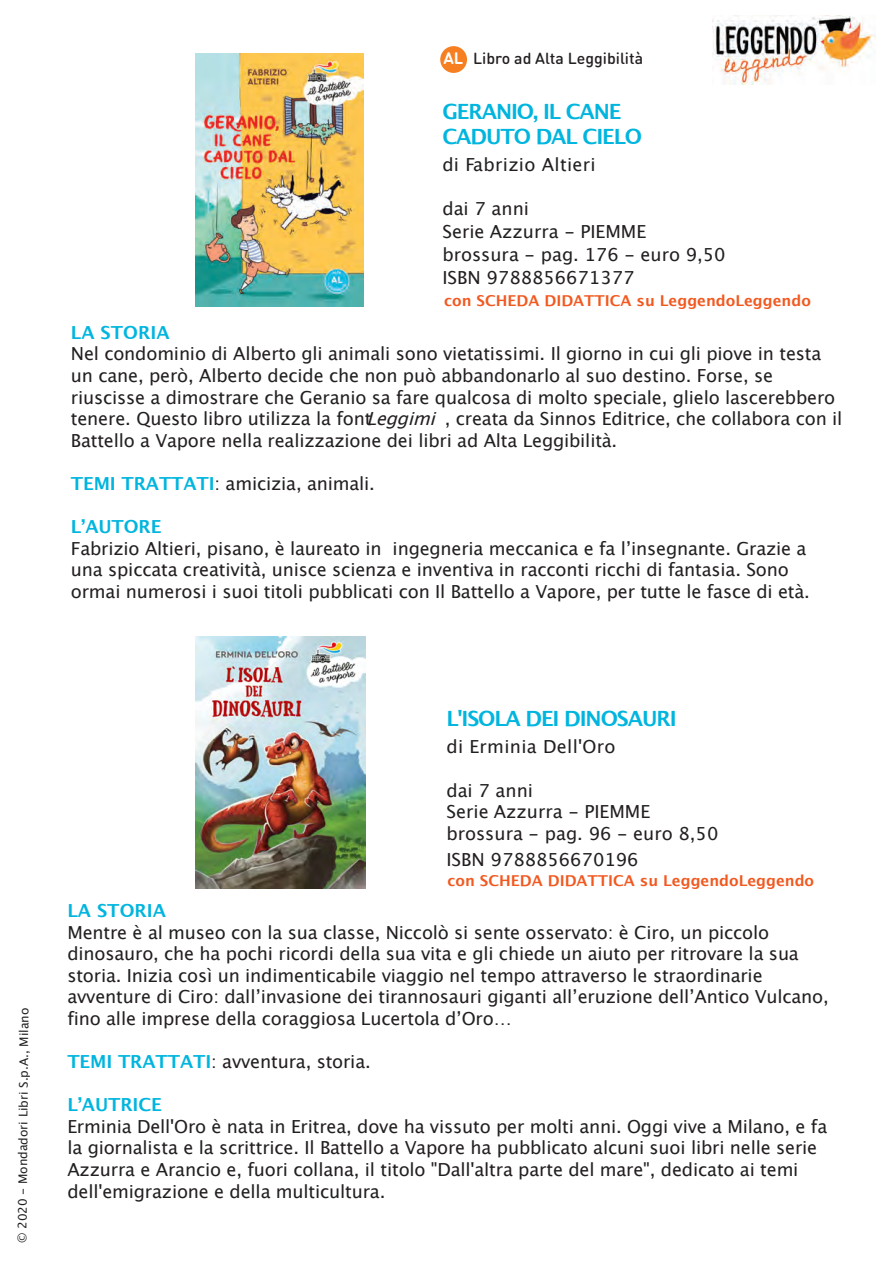
<style>
.page{position:relative;width:893px;height:1263px;background:#fff}
.page>*{position:absolute;margin:0;border:0;box-sizing:border-box;transform-origin:0 0}
.t1{font:700 21px/25.2px "Lucida Grande";letter-spacing:-.055em;color:#00b5de}
.t2{font:18px/21.6px "Lucida Grande";letter-spacing:-.01em;color:#231f20}
.t3{font:18px "Lucida Grande";letter-spacing:.015em;color:#231f20}
.t4{font:700 18px "Lucida Grande";letter-spacing:-.01em;color:#00b5de}
.t5{font:700 18px "Lucida Grande";color:#00b5de}
.t6{font:500 15.9px "DIN Round Pro";color:#231f20}
.t7{font:700 15px "Lucida Grande";color:#f15920}
.t8{font:12px "Lucida Grande";color:#231f20}
.s1{font-weight:700;font-size:16.5px;color:#fff}
.s2{font-style:italic}
.s3{font-weight:700;color:#00b5de}
</style>
<div class="page">
<img style="left:712px;top:15px;width:164px;height:69px">
<div style="left:440px;top:46px;width:27px;height:27px;background:#f57f21;border-radius:50%"></div>
<img style="left:196px;top:53px;width:168px;height:253px">
<img style="left:195px;top:637px;width:171px;height:252px">
<p class="t6" style="left:443px;top:47px;width:201px"><span class="s1">AL</span> Libro ad Alta Leggibilità</p>
<p class="t1" style="left:442px;top:99px;width:201px">GERANIO, IL CANE<br>CADUTO DAL CIELO</p>
<p class="t3" style="left:442px;top:154px;width:155px">di Fabrizio Altieri</p>
<p class="t2" style="left:442px;top:197px;width:285px;line-height:23px">dai 7 anni<br>Serie Azzurra - PIEMME brossura - pag. 176 - euro 9,50<br>ISBN 9788856671377</p>
<p class="t7" style="left:444px;top:289px;width:368px">con SCHEDA DIDATTICA su LeggendoLeggendo</p>
<p class="t5" style="left:71px;top:318px;width:100px">LA STORIA</p>
<p class="t2" style="left:71px;top:343px;width:773px">Nel condominio di Alberto gli animali sono vietatissimi. Il giorno in cui gli piove in testa un cane, però, Alberto decide che non può abbandonarlo al suo destino. Forse, se riuscisse a dimostrare che Geranio sa fare qualcosa di molto speciale, glielo lascerebbero tenere. Questo libro utilizza la font<span class="s2">Leggimi</span>, creata da Sinnos Editrice, che collabora con il Battello a Vapore nella realizzazione dei libri ad Alta Leggibilità.</p>
<p class="t2" style="left:71px;top:473px;width:306px"><span class="s3">TEMI TRATTATI</span>: amicizia, animali.</p>
<p class="t4" style="left:71px;top:512px;width:92px">LʼAUTORE</p>
<p class="t2" style="left:71px;top:538px;width:740px">Fabrizio Altieri, pisano, è laureato in ingegneria meccanica e fa lʼinsegnante. Grazie a una spiccata creatività, unisce scienza e inventiva in racconti ricchi di fantasia. Sono ormai numerosi i suoi titoli pubblicati con Il Battello a Vapore, per tutte le fasce di età.</p>
<p class="t8" style="left:16px;top:1243px;width:237px;rotate:-90deg">© 2020 - Mondadori Libri S.p.A., Milano</p>
<p class="t1" style="left:446px;top:706px;width:232px">L'ISOLA DEI DINOSAURI</p>
<p class="t3" style="left:446px;top:736px;width:171px">di Erminia Dell'Oro</p>
<p class="t2" style="left:446px;top:780px;width:273px">dai 7 anni<br>Serie Azzurra - PIEMME brossura - pag. 96 - euro 8,50</p>
<p class="t2" style="left:446px;top:849px;width:194px">ISBN 9788856670196</p>
<p class="t7" style="left:448px;top:869px;width:368px">con SCHEDA DIDATTICA su LeggendoLeggendo</p>
<p class="t5" style="left:67px;top:896px;width:100px">LA STORIA</p>
<p class="t2" style="left:67px;top:921px;width:763px">Mentre è al museo con la sua classe, Niccolò si sente osservato: è Ciro, un piccolo dinosauro, che ha pochi ricordi della sua vita e gli chiede un aiuto per ritrovare la sua storia. Inizia così un indimenticabile viaggio nel tempo attraverso le straordinarie avventure di Ciro: dallʼinvasione dei tirannosauri giganti allʼeruzione dellʼAntico Vulcano, fino alle imprese della coraggiosa Lucertola dʼOro…</p>
<p class="t2" style="left:67px;top:1051px;width:305px"><span class="s3">TEMI TRATTATI</span>: avventura, storia.</p>
<p class="t4" style="left:67px;top:1090px;width:96px">LʼAUTRICE</p>
<p class="t2" style="left:67px;top:1116px;width:761px">Erminia Dell'Oro è nata in Eritrea, dove ha vissuto per molti anni. Oggi vive a Milano, e fa la giornalista e la scrittrice. Il Battello a Vapore ha pubblicato alcuni suoi libri nelle serie Azzurra e Arancio e, fuori collana, il titolo "Dall'altra parte del mare", dedicato ai temi dell'emigrazione e della multicultura.</p>
</div>
